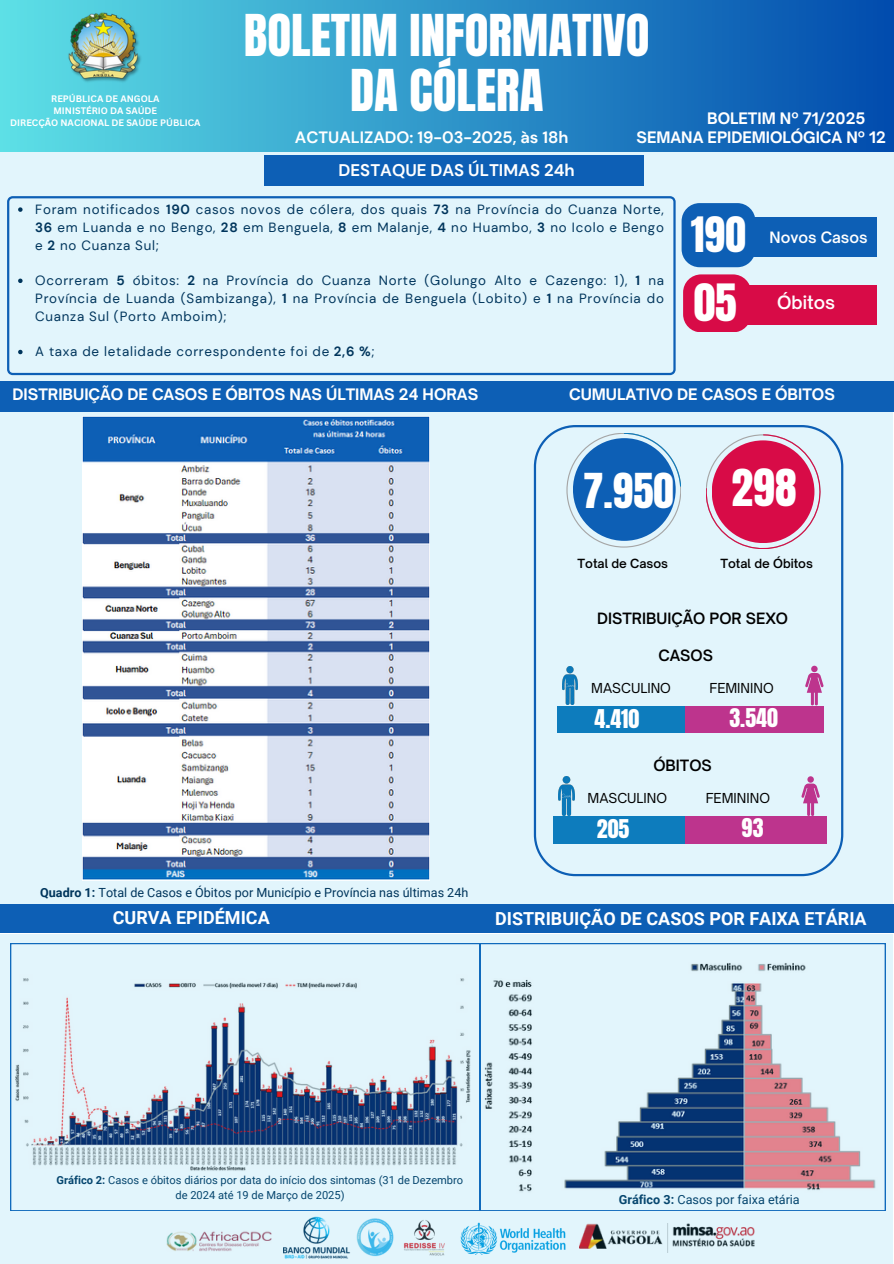
<style>
.page{position:relative;width:894px;height:1264px;background:#fff}
.page>*{position:absolute;margin:0;border:0;box-sizing:border-box;transform-origin:0 0}
.t1{font:49.05px "Anton";color:#fff}
.t2{font:43.65px "Anton";color:#fff}
.t3{font:43.5px "Anton";color:#fff}
.t4{font:41.4px "Anton";color:#fff}
.t5{font:40.95px "Anton";color:#fff}
.t6{font:22.05px "Anton";color:#fff}
.t7{font:700 18px "Roboto";color:#fff}
.t8{font:600 17.55px "Open Sauce One";color:#fff}
.t9{font:700 16.8px "DM Sans";color:#fff}
.t10{font:700 16.35px "DM Sans";color:#fff}
.t11{font:700 15.15px "Open Sauce One";color:#fff}
.t12{font:600 15px "Open Sauce One";color:#000}
.t13{font:600 15px "Open Sauce One";color:#fff}
.t14{font:13.35px/17.9px "DM Sans";letter-spacing:.055em;color:#00355c;text-align:justify}
.t15{font:13.2px "Open Sauce One";color:#000}
.t16{font:12.6px "Roboto";color:#00355c}
.t17{font:600 12.15px "Open Sauce One";color:#000}
.t18{font:11.1px/14.9px "Roboto";color:#00355c;text-align:center}
.t19{font:700 9.15px "Canva Sans";color:#fff}
.s1{font-weight:700}
</style>
<div class="page">
<div style="left:0;top:152px;width:893px;height:230px;background:#e2f5fc"></div>
<svg style="left:7px;top:196px;width:668px;height:179px"></svg>
<div style="left:0;top:0;width:893px;height:151px;background:linear-gradient(to right,#5de0e6,#014bad)"></div>
<img style="left:68px;top:11px;width:75px;height:73px">
<div style="left:0;top:410px;width:892px;height:494px;background:#e2f5fc"></div>
<svg style="left:533px;top:425px;width:310px;height:451px"></svg>
<div style="left:0;top:904px;width:893px;height:29px;background:#0d5fb5"></div>
<div style="left:0;top:381px;width:893px;height:30px;background:#0d5fb5"></div>
<svg style="left:705px;top:434px;width:115px;height:115px"></svg>
<svg style="left:566px;top:433px;width:115px;height:114px"></svg>
<div style="left:556px;top:706px;width:267px;height:26px;background:#bd348d"></div>
<div style="left:556px;top:706px;width:128px;height:26px;background:#0d7cbd"></div>
<img style="left:562px;top:666px;width:15px;height:38px">
<svg style="left:810px;top:665px;width:7px;height:7px"></svg>
<svg style="left:804px;top:673px;width:19px;height:33px"></svg>
<div style="left:553px;top:816px;width:273px;height:27px;background:#bd348d"></div>
<div style="left:553px;top:816px;width:131px;height:27px;background:#0d7cbd"></div>
<img style="left:558px;top:776px;width:16px;height:39px">
<svg style="left:800px;top:776px;width:19px;height:40px"></svg>
<div style="left:264px;top:156px;width:379px;height:30px;background:#0d5fb5"></div>
<div style="left:688px;top:217px;width:188px;height:40px;background:#0d5fb5"></div>
<div style="left:722px;top:285px;width:154px;height:39px;background:#d80b47"></div>
<div style="left:681px;top:203px;width:74px;height:64px;background:#0d5fb5;border-radius:18px"></div>
<div style="left:683px;top:274px;width:67px;height:58px;background:#d80b47;border-radius:18px"></div>
<img style="left:82px;top:416px;width:347px;height:464px">
<svg style="left:0;top:934px;width:892px;height:329px;background:#c2d4e2"></svg>
<svg style="left:18px;top:207px;width:5px;height:5px"></svg>
<svg style="left:18px;top:278px;width:5px;height:5px"></svg>
<svg style="left:18px;top:350px;width:5px;height:4px"></svg>
<h2 class="t19" style="left:51px;top:92px;width:110px">REPÚBLICA DE ANGOLA</h2>
<p class="t19" style="left:53px;top:104px;width:105px">MINISTÉRIO DA SAÚDE</p>
<h6 class="t19" style="left:10px;top:116px;width:192px">DIRECÇÃO NACIONAL DE SAÚDE PÚBLICA</h6>
<p class="t1" style="left:244px;top:1px;width:407px">BOLETIM INFORMATIVO</p>
<p class="t1" style="left:350px;top:55px;width:195px">DA CÓLERA</p>
<p class="t11" style="left:707px;top:109px;width:160px">BOLETIM Nº 71/2025</p>
<h6 class="t10" style="left:295px;top:127px;width:275px">ACTUALIZADO: 19-03-2025, às 18h</h6>
<p class="t11" style="left:636px;top:128px;width:251px">SEMANA EPIDEMIOLÓGICA Nº 12</p>
<p class="t9" style="left:338px;top:160px;width:237px">DESTAQUE DAS ÚLTIMAS 24h</p>
<p class="t14" style="left:35px;top:200px;width:630px">Foram notificados <span class="s1">190</span> casos novos de cólera, dos quais <span class="s1">73</span> na Província do Cuanza Norte, <span class="s1">36</span> em Luanda e no Bengo, <span class="s1">28</span> em Benguela, <span class="s1">8</span> em Malanje, <span class="s1">4</span> no Huambo, <span class="s1">3</span> no Icolo e Bengo e <span class="s1">2</span> no Cuanza Sul;</p>
<p class="t14" style="left:35px;top:272px;width:630px">Ocorreram <span class="s1">5</span> óbitos: <span class="s1">2</span> na Província do Cuanza Norte (Golungo Alto e Cazengo: 1), <span class="s1">1</span> na Província de Luanda (Sambizanga), <span class="s1">1</span> na Província de Benguela (Lobito) e <span class="s1">1</span> na Província do Cuanza Sul (Porto Amboim);</p>
<p class="t14" style="left:35px;top:343px;width:340px">A taxa de letalidade correspondente foi de <span class="s1">2,6 %</span>;</p>
<h3 class="t4" style="left:690px;top:205px;width:57px">190</h3>
<h6 class="t2" style="left:693px;top:271px;width:45px">05</h6>
<p class="t13" style="left:769px;top:228px;width:100px">Novos Casos</p>
<h3 class="t8" style="left:776px;top:292px;width:59px">Óbitos</h3>
<p class="t11" style="left:12px;top:385px;width:467px">DISTRIBUIÇÃO DE CASOS E ÓBITOS NAS ÚLTIMAS 24 HORAS</p>
<p class="t11" style="left:569px;top:384px;width:267px">CUMULATIVO DE CASOS E ÓBITOS</p>
<p class="t16" style="left:40px;top:885px;width:429px"><span class="s1">Quadro 1:</span> Total de Casos e Óbitos por Município e Província nas últimas 24h</p>
<h2 class="t7" style="left:113px;top:906px;width:158px">CURVA EPIDÉMICA</h2>
<h5 class="t5" style="left:583px;top:461px;width:92px">7.950</h5>
<h6 class="t3" style="left:731px;top:456px;width:66px">298</h6>
<h1 class="t17" style="left:577px;top:555px;width:92px">Total de Casos</h1>
<h6 class="t17" style="left:720px;top:555px;width:94px">Total de Óbitos</h6>
<h5 class="t12" style="left:597px;top:609px;width:192px">DISTRIBUIÇÃO POR SEXO</h5>
<h6 class="t12" style="left:658px;top:646px;width:56px">CASOS</h6>
<p class="t15" style="left:591px;top:679px;width:81px">MASCULINO</p>
<p class="t15" style="left:709px;top:679px;width:66px">FEMININO</p>
<p class="t6" style="left:594px;top:702px;width:46px">4.410</p>
<h2 class="t6" style="left:729px;top:701px;width:50px">3.540</h2>
<p class="t12" style="left:653px;top:756px;width:60px">ÓBITOS</p>
<p class="t15" style="left:587px;top:789px;width:81px">MASCULINO</p>
<h5 class="t15" style="left:705px;top:789px;width:66px">FEMININO</h5>
<p class="t6" style="left:596px;top:813px;width:34px">205</p>
<p class="t6" style="left:741px;top:811px;width:23px">93</p>
<p class="t7" style="left:495px;top:908px;width:373px">DISTRIBUIÇÃO DE CASOS POR FAIXA ETÁRIA</p>
<p class="t18" style="left:57px;top:1172px;width:408px"><span class="s1">Gráfico 2:</span> Casos e óbitos diários por data do início dos sintomas (31 de Dezembro de 2024 até 19 de Março de 2025)</p>
<h6 class="t16" style="left:618px;top:1192px;width:182px"><span class="s1">Gráfico 3:</span> Casos por faixa etária</h6>
</div>
